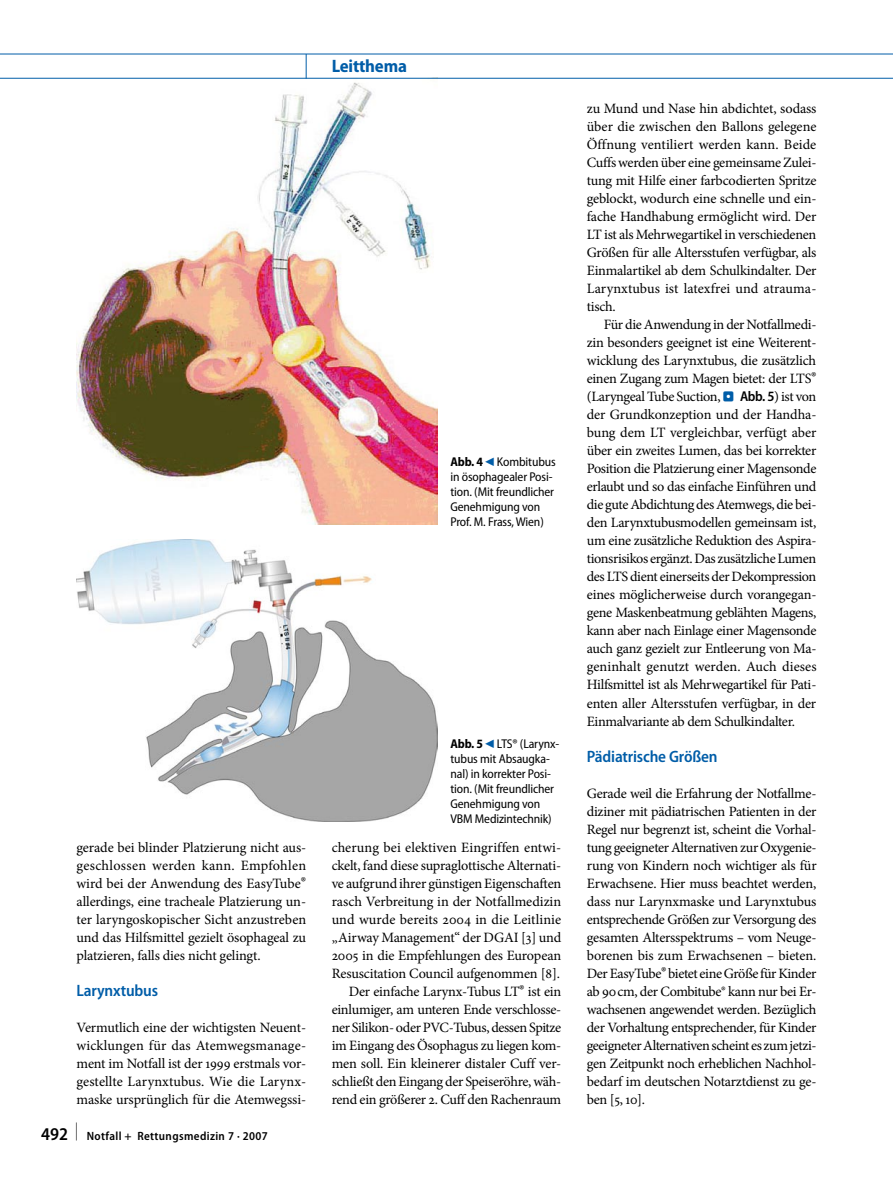
<style>
.page{position:relative;width:893px;height:1178px;background:#fff}
.page>*{position:absolute;margin:0;border:0;box-sizing:border-box;transform-origin:0 0}
.t1{font:700 semi-condensed 18px "Myriad Pro";letter-spacing:-.01em;color:#005da8}
._013_u2{font:600 semi-condensed 16.5px "Myriad Pro";letter-spacing:-.01em;color:#005da8}
._010_fliesstext_mit{font:14.25px/18px "Minion Pro";letter-spacing:-.015em;color:#000;text-align:justify}
._010_fliesstext_ohne{font:14.25px/18px "Minion Pro";letter-spacing:-.02em;color:#000;text-align:justify}
._024_abb_legende{font:semi-condensed 12.75px/15px "Myriad Pro";letter-spacing:-.01em;color:#000}
.t2{font:600 semi-condensed 12px "Myriad Pro";letter-spacing:.03em;color:#000}
.s1{font-weight:700}
.s2{font-family:"S Buttons";font-stretch:normal;font-size:14.25px;color:#005da8}
.s3{font-size:16.5px}
.s4{font-size:18px}
.s5{font-family:"S Buttons";font-size:13.5px;color:#005da8}
.s6{font-family:"Myriad Pro";font-weight:600;font-stretch:semi-condensed}
</style>
<div class="page">
<img style="left:77px;top:79px;width:361px;height:446px">
<img style="left:77px;top:540px;width:361px;height:282px">
<hr style="left:0;top:54px;width:893px;height:1px;background:#005da8">
<hr style="left:0;top:78px;width:893px;height:1px;background:#005da8">
<svg style="left:306px;top:54px;width:1px;height:25px"></svg>
<p class="t1" style="left:332px;top:56px;width:77px">Leitthema</p>
<p class="_024_abb_legende" style="left:450px;top:454px;width:107px"><span class="s1">Abb. 4</span><span class="s2">9</span>Kombitubus in ösophagealer Posi&shy;tion. (Mit freundlicher<br>Genehmigung von<br>Prof. M. Frass,Wien)</p>
<p class="_010_fliesstext_mit" style="left:77px;top:838px;width:231px">gerade bei blinder Platzierung nicht aus&shy;geschlossen werden kann. Empfohlen wird bei der Anwendung des EasyTube<span class="s3">® </span>allerdings, eine tracheale Platzierung un&shy;ter laryngoskopischer Sicht anzustreben und das Hilfsmittel gezielt ösophageal zu platzieren, falls dies nicht gelingt.</p>
<p class="_013_u2" style="left:77px;top:981px;width:83px">Larynxtubus</p>
<p class="_010_fliesstext_ohne" style="left:77px;top:1018px;width:231px">Vermutlich eine der wichtigsten Neuent&shy;wicklungen für das Atemwegsmanage&shy;ment im Notfall ist der 1999 erstmals vor&shy;gestellte Larynxtubus. Wie die Larynx&shy;maske ursprünglich für die Atemwegssi-</p>
<p class="t2" style="left:41px;top:1129px;width:228px"><span class="s4">492 </span><sup>|</sup> Notfall + Rettungsmedizin 7 · 2007</p>
<p class="_024_abb_legende" style="left:450px;top:736px;width:110px"><span class="s1">Abb. 5</span><span class="s2">9</span>LTS® (Larynx&shy;tubus mit Absaugka&shy;nal) in korrekter Posi&shy;tion. (Mit freundlicher<br>Genehmigung von<br>VBM Medizintechnik)</p>
<p class="_010_fliesstext_ohne" style="left:332px;top:838px;width:231px">cherung bei elektiven Eingriffen entwi&shy;ckelt, fand diese supraglottische Alternati&shy;ve aufgrund ihrer günstigen Eigenschaften rasch Verbreitung in der Notfallmedizin und wurde bereits 2004 in die Leitlinie „Airway Management“ der DGAI [3] und 2005 in die Empfehlungen des European Resuscitation Council aufgenommen [8].</p>
<p class="_010_fliesstext_mit" style="left:332px;top:982px;width:231px;text-indent:17px">Der einfache Larynx-Tubus LT<span class="s3">®</span> ist ein einlumiger, am unteren Ende verschlosse&shy;ner Silikon- oder PVC-Tubus, dessenSpitze im Eingang des Ösophagus zu liegen kom&shy;men soll. Ein kleinerer distaler Cuff ver&shy;schließt den Eingang der Speiseröhre, wäh&shy;rend ein größerer 2. Cuff den Rachenraum</p>
<p class="_010_fliesstext_mit" style="left:587px;top:100px;width:231px">zu Mund und Nase hin abdichtet, sodass über die zwischen den Ballons gelegene Öffnung ventiliert werden kann. Beide Cuffs werden über eine gemeinsame Zulei&shy;tung mit Hilfe einer farbcodierten Spritze geblockt, wodurch eine schnelle und ein&shy;fache Handhabung ermöglicht wird. Der LT ist als Mehrwegartikel in verschiedenen Größen für alle Altersstufen verfügbar, als Einmalartikel ab dem Schulkindalter. Der Larynxtubus ist latexfrei und atrauma&shy;tisch.</p>
<p class="_010_fliesstext_mit" style="left:587px;top:316px;width:231px;text-indent:17px">Für die Anwendung in der Notfallmedi&shy;zin besonders geeignet ist eine Weiterent&shy;wicklung des Larynxtubus, die zusätzlich einen Zugang zum Magen bietet: der LTS<span class="s3">® </span>(Laryngeal Tube Suction, <span class="s5">.</span> <span class="s6">Abb. 5</span>) ist von der Grundkonzeption und der Handha&shy;bung dem LT vergleichbar, verfügt aber über ein zweites Lumen, das bei korrekter Position die Platzierung einer Magensonde erlaubt und so das einfache Einführen und die gute Abdichtung des Atemwegs, die bei&shy;den Larynxtubusmodellen gemeinsam ist, um eine zusätzliche Reduktion des Aspira&shy;tionsrisikos ergänzt. Das zusätzliche Lumen des LTS dient einerseits der Dekompression eines möglicherweise durch vorangegan&shy;gene Maskenbeatmung geblähten Magens, kann aber nach Einlage einer Magensonde auch ganz gezielt zur Entleerung von Ma&shy;geninhalt genutzt werden. Auch dieses Hilfsmittel ist als Mehrwegartikel für Pati&shy;enten aller Altersstufen verfügbar, in der Einmalvariante ab dem Schulkindalter.</p>
<p class="_013_u2" style="left:587px;top:747px;width:132px">Pädiatrische Größen</p>
<p class="_010_fliesstext_ohne" style="left:587px;top:784px;width:231px;text-align:left">Gerade weil die Erfahrung der Notfallme&shy;diziner mit pädiatrischen Patienten in der Regel nur begrenzt ist, scheint die Vorhal&shy;tung geeigneter Alternativen zur Oxygenie&shy;rung von Kindern noch wichtiger als für Erwachsene. Hier muss beachtet werden, dass nur Larynxmaske und Larynxtubus entsprechende Größen zur Versorgung des gesamten Altersspektrums – vom Neuge&shy;borenen bis zum Erwachsenen – bieten.<br>Der EasyTube<span class="s3">®</span> bietet eine Größe für Kinder ab 90cm, der Combitube® kann nur bei Er&shy;wachsenen angewendet werden. Bezüglich der Vorhaltung entsprechender, für Kinder geeigneter Alternativen scheint es zum jetzi&shy;gen Zeitpunkt noch erheblichen Nachhol&shy;bedarf im deutschen Notarztdienst zu ge&shy;ben [5, 10].</p>
</div>
